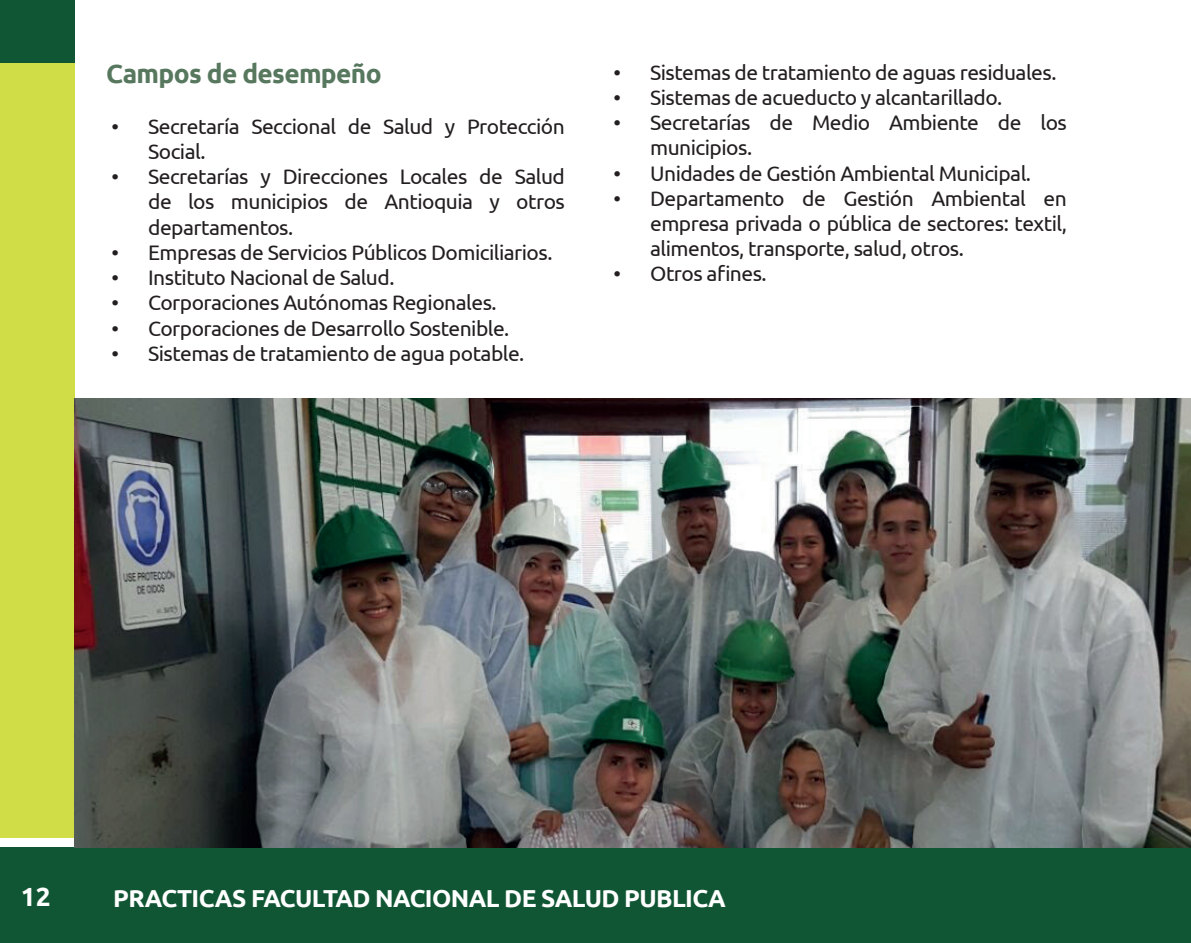
<style>
.page{position:relative;width:1191px;height:943px;background:#fff}
.page>*{position:absolute;margin:0;border:0;box-sizing:border-box;transform-origin:0 0}
.t1{font:700 26.25px "Ubuntu";letter-spacing:-.025em;color:#57785e}
.t2{font:700 26.25px "Ubuntu";color:#fff}
.t3{font:700 24.5px "Ubuntu";letter-spacing:-.025em;color:#fff}
.t4{font:21px/25.2px "Ubuntu";letter-spacing:-.025em;color:#231f20}
</style>
<div class="page">
<div style="left:0;top:847px;width:1191px;height:96px;background:#115634"></div>
<div style="left:0;top:0;width:74px;height:838px;background:#d0dd47"></div>
<div style="left:0;top:0;width:74px;height:63px;background:#115634"></div>
<img style="left:74px;top:398px;width:1117px;height:449px">
<p class="t1" style="left:106px;top:58px;width:277px">Campos de desempeño</p>
<p class="t4" style="left:148px;top:113px;width:418px;text-indent:-37px">• Secretaría Seccional de Salud y Protección<br>Social.</p>
<p class="t4" style="left:148px;top:163px;width:418px;text-align:justify;text-indent:-37px">• Secretarías y Direcciones Locales de Salud de los municipios de Antioquia y otros departamentos.</p>
<p class="t4" style="left:111px;top:239px;width:442px">• Empresas de Servicios Públicos Domiciliarios.</p>
<p class="t4" style="left:111px;top:264px;width:285px">• Instituto Nacional de Salud.</p>
<p class="t4" style="left:111px;top:289px;width:387px">• Corporaciones Autónomas Regionales.</p>
<p class="t4" style="left:111px;top:315px;width:399px">• Corporaciones de Desarrollo Sostenible.</p>
<p class="t4" style="left:111px;top:340px;width:414px">• Sistemas de tratamiento de agua potable.</p>
<p class="t4" style="left:613px;top:59px;width:444px">• Sistemas de tratamiento de aguas residuales.</p>
<p class="t4" style="left:613px;top:84px;width:390px">• Sistemas de acueducto y alcantarillado.</p>
<p class="t4" style="left:650px;top:109px;width:418px;text-indent:-37px">• Secretarías de Medio Ambiente de los municipios.</p>
<p class="t4" style="left:613px;top:160px;width:419px">• Unidades de Gestión Ambiental Municipal.</p>
<p class="t4" style="left:650px;top:185px;width:418px;text-align:justify;text-indent:-37px">• Departamento de Gestión Ambiental en empresa privada o pública de sectores: textil, alimentos, transporte, salud, otros.</p>
<p class="t4" style="left:613px;top:261px;width:155px">• Otros afines.</p>
<p class="t2" style="left:21px;top:880px;width:31px">12</p>
<p class="t3" style="left:113px;top:883px;width:614px">PRACTICAS FACULTAD NACIONAL DE SALUD PUBLICA</p>
</div>
